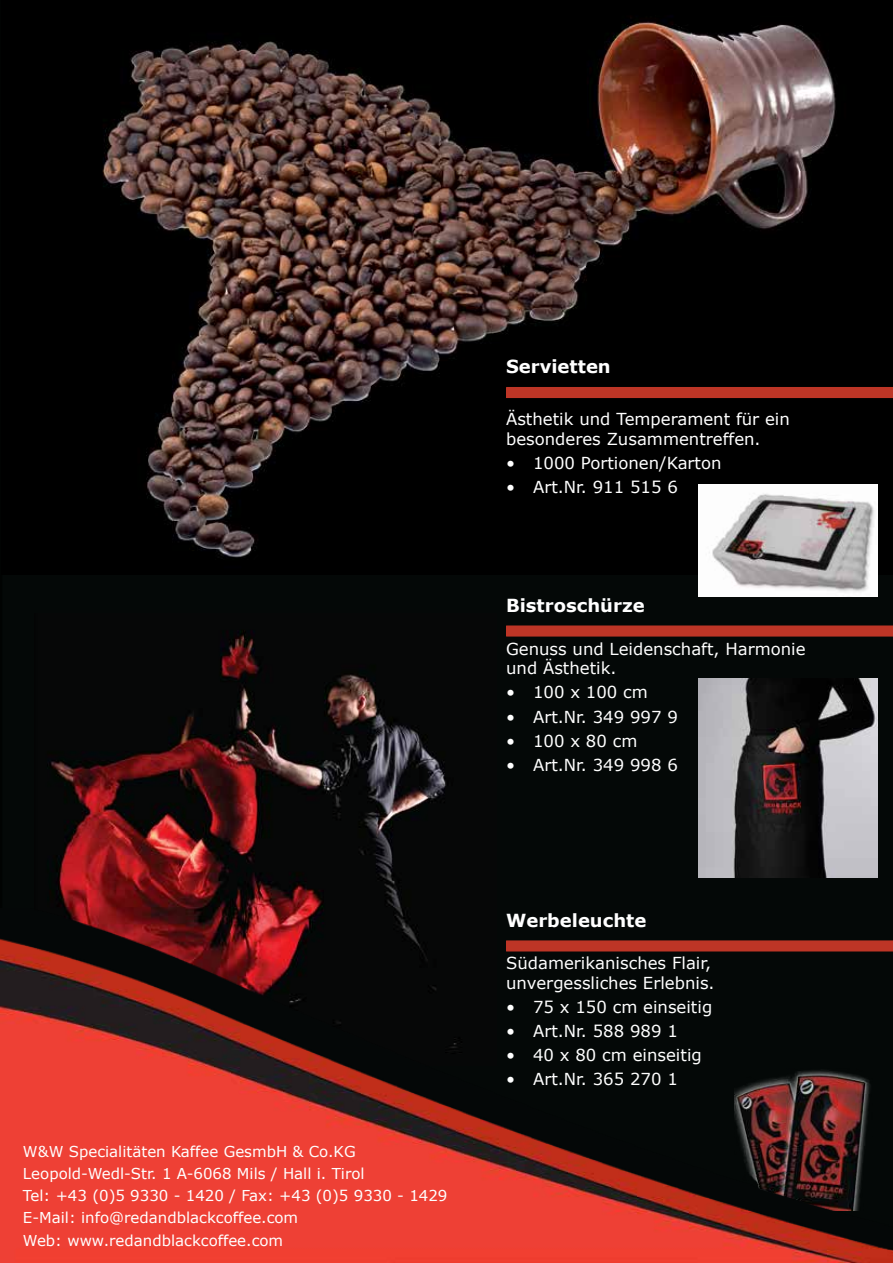
<style>
.page{position:relative;width:893px;height:1263px;background:#fff}
.page>*{position:absolute;margin:0;border:0;box-sizing:border-box;transform-origin:0 0}
.t1{font:700 18px "Verdana";color:#fff}
.t2{font:16.5px/19.8px "Verdana";color:#fff}
.t3{font:15px/22.2px "Verdana";color:#fff}
</style>
<div class="page">
<div style="left:0;top:0;width:892px;height:909px;background:#040807"></div>
<img style="left:698px;top:678px;width:179px;height:200px">
<img style="left:1px;top:0;width:892px;height:574px">
<img style="left:698px;top:485px;width:179px;height:111px">
<img style="left:34px;top:613px;width:462px;height:296px">
<img style="left:0;top:909px;width:893px;height:354px">
<div style="left:506px;top:387px;width:387px;height:11px;background:#bd3526"></div>
<svg style="left:506px;top:625px;width:387px;height:11px;background:#b43224"></svg>
<svg style="left:506px;top:940px;width:387px;height:11px;background:#b53324"></svg>
<p class="t3" style="left:23px;top:1140px;width:426px">W&amp;W Specialitäten Kaffee GesmbH &amp; Co.KG Leopold-Wedl-Str. 1 A-6068 Mils / Hall i. Tirol<br>Tel: +43 (0)5 9330 - 1420 / Fax: +43 (0)5 9330 - 1429<br>E-Mail: info@redandblackcoffee.com<br>Web: www.redandblackcoffee.com</p>
<p class="t1" style="left:506px;top:355px;width:106px">Servietten</p>
<p class="t2" style="left:506px;top:409px;width:285px">Ästhetik und Temperament für ein besonderes Zusammentreffen.</p>
<p class="t2" style="left:506px;top:453px;width:217px">• 1000 Portionen/Karton</p>
<p class="t2" style="left:506px;top:477px;width:173px">• Art.Nr. 911 515 6</p>
<p class="t1" style="left:506px;top:594px;width:140px">Bistroschürze</p>
<p class="t2" style="left:506px;top:639px;width:301px">Genuss und Leidenschaft, Harmonie und Ästhetik.</p>
<p class="t2" style="left:506px;top:683px;width:143px">• 100 x 100 cm</p>
<p class="t2" style="left:506px;top:707px;width:173px">• Art.Nr. 349 997 9</p>
<p class="t2" style="left:506px;top:731px;width:133px">• 100 x 80 cm</p>
<p class="t2" style="left:506px;top:755px;width:173px">• Art.Nr. 349 998 6</p>
<p class="t1" style="left:506px;top:908px;width:142px">Werbeleuchte</p>
<p class="t2" style="left:506px;top:954px;width:210px">Südamerikanisches Flair, unvergessliches Erlebnis.</p>
<p class="t2" style="left:506px;top:997px;width:208px">• 75 x 150 cm einseitig</p>
<p class="t2" style="left:506px;top:1022px;width:173px">• Art.Nr. 588 989 1</p>
<p class="t2" style="left:506px;top:1046px;width:197px">• 40 x 80 cm einseitig</p>
<p class="t2" style="left:506px;top:1070px;width:173px">• Art.Nr. 365 270 1</p>
</div>
